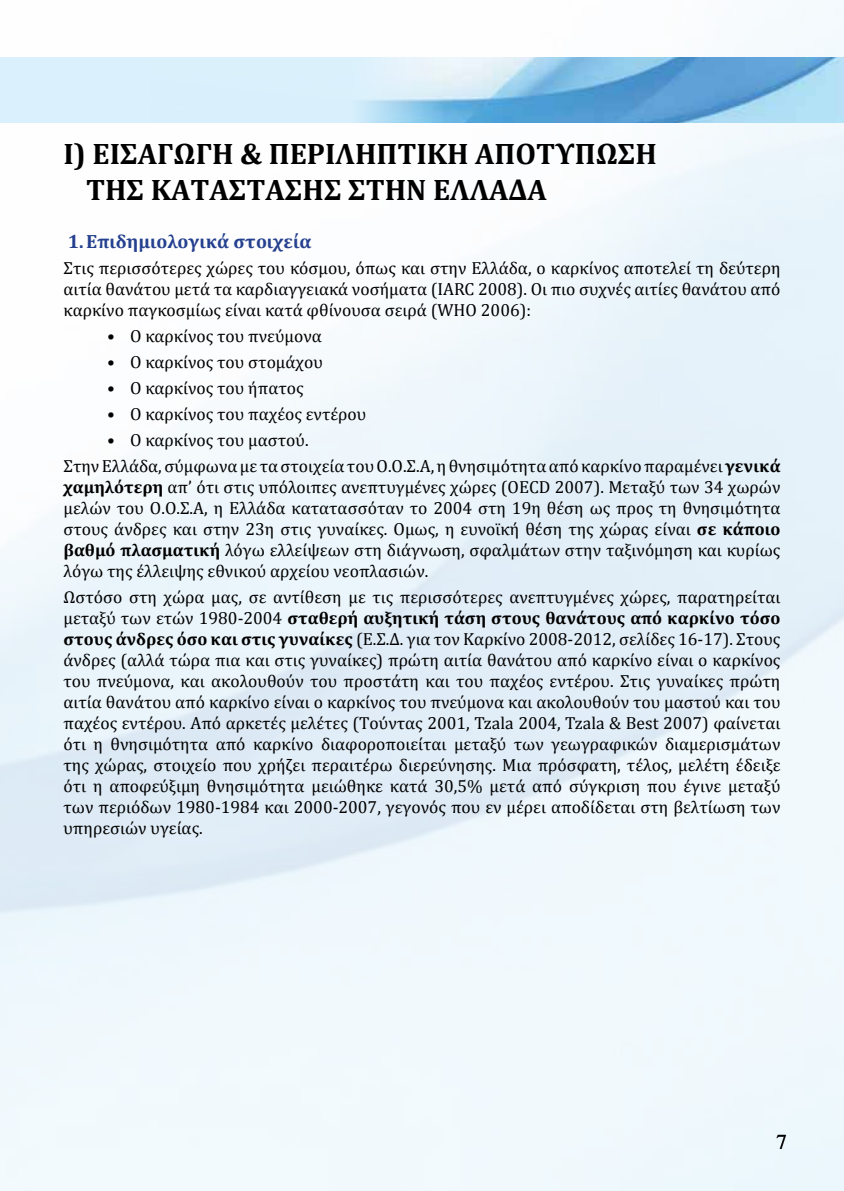
<style>
.page{position:relative;width:844px;height:1191px;background:#fff}
.page>*{position:absolute;margin:0;border:0;box-sizing:border-box;transform-origin:0 0}
.t1{font:700 29.75px/35.7px "Cambria";color:#000}
.t2{font:21px "Times";color:#000}
.t3{font:700 19.25px "Cambria";color:#25408f}
.t4{font:17.5px/21px "Cambria";color:#000;text-align:justify}
.s1{font-weight:700}
</style>
<div class="page">
<img style="left:0;top:0;width:843px;height:1191px">
<div style="left:0;top:57px;width:843px;height:65px;background:#daf1fd"></div>
<img style="left:358px;top:57px;width:485px;height:65px">
<h1 class="t1" style="left:86px;top:135px;width:572px;text-indent:-23px">Ι) ΕΙΣΑΓΩΓΗ &amp; ΠΕΡΙΛΗΠΤΙΚΗ ΑΠΟΤΥΠΩΣΗ<br>ΤΗΣ ΚΑΤΑΣΤΑΣΗΣ ΣΤΗΝ ΕΛΛΑΔΑ</h1>
<p class="t3" style="left:68px;top:230px;width:245px">1.Επιδημιολογικά στοιχεία</p>
<p class="t4" style="left:63px;top:257px;width:718px">Στις περισσότερες χώρες του κόσμου, όπως και στην Ελλάδα, ο καρκίνος αποτελεί τη δεύτερη αιτία θανάτου μετά τα καρδιαγγειακά νοσήματα (IARC 2008). Οι πιο συχνές αιτίες θανάτου από καρκίνο παγκοσμίως είναι κατά φθίνουσα σειρά (WHO 2006):</p>
<p class="t4" style="left:107px;top:325px;width:216px">• Ο καρκίνος του πνεύμονα</p>
<p class="t4" style="left:107px;top:351px;width:217px">• Ο καρκίνος του στομάχου</p>
<p class="t4" style="left:107px;top:377px;width:198px">• Ο καρκίνος του ήπατος</p>
<p class="t4" style="left:107px;top:403px;width:260px">• Ο καρκίνος του παχέος εντέρου</p>
<p class="t4" style="left:63px;top:427px;width:718px;line-height:25.9px;text-indent:44px">• Ο καρκίνος του μαστού.<br>Στην Ελλάδα, σύμφωνα με τα στοιχεία του Ο.Ο.Σ.Α, η θνησιμότητα από καρκίνο παραμένει <span class="s1">γενικά</span></p>
<p class="t4" style="left:63px;top:476px;width:718px"><span class="s1">χαμηλότερη</span> απ’ ότι στις υπόλοιπες ανεπτυγμένες χώρες (OECD 2007). Μεταξύ των 34 χωρών μελών του Ο.Ο.Σ.Α, η Ελλάδα κατατασσόταν το 2004 στη 19η θέση ως προς τη θνησιμότητα στους άνδρες και στην 23η στις γυναίκες. Όμως, η ευνοϊκή θέση της χώρας είναι <span class="s1">σε κάποιο βαθμό πλασματική</span> λόγω ελλείψεων στη διάγνωση, σφαλμάτων στην ταξινόμηση και κυρίως λόγω της έλλειψης εθνικού αρχείου νεοπλασιών.</p>
<p class="t4" style="left:63px;top:586px;width:718px">Ωστόσο στη χώρα μας, σε αντίθεση με τις περισσότερες ανεπτυγμένες χώρες, παρατηρείται μεταξύ των ετών 1980-2004 <span class="s1">σταθερή αυξητική τάση στους θανάτους από καρκίνο τόσο στους άνδρες όσο και στις γυναίκες</span> (Ε.Σ.Δ. για τον Καρκίνο 2008-2012, σελίδες 16-17). Στους άνδρες (αλλά τώρα πια και στις γυναίκες) πρώτη αιτία θανάτου από καρκίνο είναι ο καρκίνος του πνεύμονα, και ακολουθούν του προστάτη και του παχέος εντέρου. Στις γυναίκες πρώτη αιτία θανάτου από καρκίνο είναι ο καρκίνος του πνεύμονα και ακολουθούν του μαστού και του παχέος εντέρου. Από αρκετές μελέτες (Τούντας 2001, Tzala 2004, Tzala &amp; Best 2007) φαίνεται ότι η θνησιμότητα από καρκίνο διαφοροποιείται μεταξύ των γεωγραφικών διαμερισμάτων της χώρας, στοιχείο που χρήζει περαιτέρω διερεύνησης. Μια πρόσφατη, τέλος, μελέτη έδειξε ότι η αποφεύξιμη θνησιμότητα μειώθηκε κατά 30,5% μετά από σύγκριση που έγινε μεταξύ των περιόδων 1980-1984 και 2000-2007, γεγονός που εν μέρει αποδίδεται στη βελτίωση των υπηρεσιών υγείας.</p>
<p class="t2" style="left:776px;top:1122px;width:12px">7</p>
</div>
